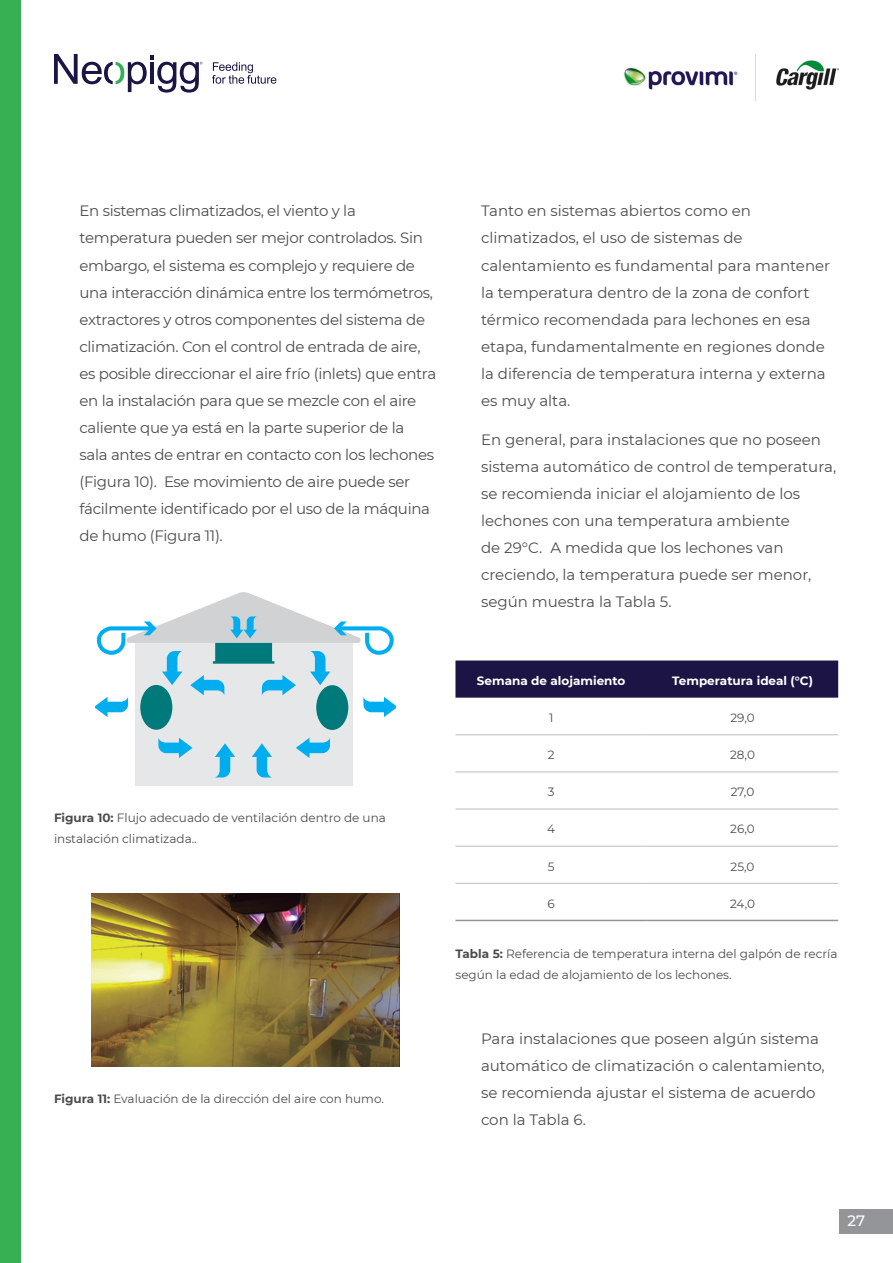
<style>
.page{position:relative;width:893px;height:1263px;background:#fff}
.page>*{position:absolute;margin:0;border:0;box-sizing:border-box;transform-origin:0 0}
.Paragraph_Style_1{font:15px/27px "Montserrat";letter-spacing:-.01em;color:#4b4c4d}
.t1{font:500 15px "Montserrat";color:#fff}
.Paragraph_Style_1-2{font:12px/21px "Montserrat";color:#4b4c4d}
.Paragraph_Style_1-3{font:700 12px "Montserrat";color:#fff}
.s1{font-weight:700}
</style>
<div class="page">
<img style="left:623px;top:54px;width:216px;height:47px">
<svg style="left:212px;top:62px;width:64px;height:22px"></svg>
<svg style="left:54px;top:54px;width:148px;height:39px"></svg>
<div style="left:0;top:0;width:21px;height:1263px;background:#36b052"></div>
<div style="left:839px;top:1209px;width:54px;height:24px;background:#939598"></div>
<div style="left:135px;top:643px;width:217px;height:142px;background:#e6e7e9"></div>
<svg style="left:296px;top:738px;width:34px;height:20px"></svg>
<svg style="left:158px;top:738px;width:35px;height:20px"></svg>
<svg style="left:252px;top:743px;width:20px;height:34px"></svg>
<svg style="left:215px;top:743px;width:20px;height:34px"></svg>
<svg style="left:96px;top:592px;width:300px;height:125px"></svg>
<div style="left:140px;top:685px;width:32px;height:45px;background:#00797b;border-radius:50%"></div>
<div style="left:316px;top:685px;width:32px;height:45px;background:#00797b;border-radius:50%"></div>
<img style="left:92px;top:893px;width:308px;height:173px">
<div style="left:455px;top:660px;width:383px;height:38px;background:#1b1444"></div>
<hr style="left:455px;top:734px;width:192px;height:1px;background:#bcbdc0">
<hr style="left:647px;top:734px;width:191px;height:1px;background:#bcbdc0">
<hr style="left:455px;top:771px;width:192px;height:1px;background:#bcbdc0">
<hr style="left:647px;top:771px;width:191px;height:1px;background:#bcbdc0">
<hr style="left:455px;top:809px;width:192px;height:1px;background:#bcbdc0">
<hr style="left:647px;top:809px;width:191px;height:1px;background:#bcbdc0">
<hr style="left:455px;top:846px;width:192px;height:1px;background:#bcbdc0">
<hr style="left:647px;top:846px;width:191px;height:1px;background:#bcbdc0">
<hr style="left:455px;top:883px;width:192px;height:1px;background:#bcbdc0">
<hr style="left:647px;top:883px;width:191px;height:1px;background:#bcbdc0">
<hr style="left:455px;top:920px;width:192px;height:1px;background:#939598">
<hr style="left:647px;top:920px;width:191px;height:1px;background:#939598">
<p class="Paragraph_Style_1" style="left:80px;top:197px;width:358px">En sistemas climatizados, el viento y la temperatura pueden ser mejor controlados. Sin embargo, el sistema es complejo y requiere de una interacción dinámica entre los termómetros, extractores y otros componentes del sistema de climatización. Con el control de entrada de aire, es posible direccionar el aire frío (inlets) que entra en la instalación para que se mezcle con el aire caliente que ya está en la parte superior de la<br>sala antes de entrar en contacto con los lechones (Figura 10). Ese movimiento de aire puede ser fácilmente identificado por el uso de la máquina de humo (Figura 11).</p>
<p class="Paragraph_Style_1" style="left:481px;top:197px;width:351px">Tanto en sistemas abiertos como en climatizados, el uso de sistemas de calentamiento es fundamental para mantener la temperatura dentro de la zona de confort térmico recomendada para lechones en esa etapa, fundamentalmente en regiones donde la diferencia de temperatura interna y externa es muy alta.</p>
<p class="Paragraph_Style_1" style="left:481px;top:426px;width:357px">En general, para instalaciones que no poseen sistema automático de control de temperatura, se recomienda iniciar el alojamiento de los lechones con una temperatura ambiente<br>de 29°C. A medida que los lechones van creciendo, la temperatura puede ser menor, según muestra la Tabla 5.</p>
<p class="Paragraph_Style_1-2" style="left:54px;top:807px;width:333px"><span class="s1">Figura 10:</span> Flujo adecuado de ventilación dentro de una instalación climatizada..</p>
<p class="Paragraph_Style_1-2" style="left:54px;top:1088px;width:331px"><span class="s1">Figura 11:</span> Evaluación de la dirección del aire con humo.</p>
<p class="Paragraph_Style_1-3" style="left:477px;top:672px;width:150px">Semana de alojamiento</p>
<p class="Paragraph_Style_1-3" style="left:672px;top:672px;width:142px">Temperatura ideal (°C)</p>
<p class="Paragraph_Style_1-2" style="left:549px;top:707px;width:6px">1</p>
<p class="Paragraph_Style_1-2" style="left:730px;top:707px;width:26px">29,0</p>
<p class="Paragraph_Style_1-2" style="left:548px;top:744px;width:8px">2</p>
<p class="Paragraph_Style_1-2" style="left:730px;top:744px;width:26px">28,0</p>
<p class="Paragraph_Style_1-2" style="left:548px;top:781px;width:8px">3</p>
<p class="Paragraph_Style_1-2" style="left:731px;top:781px;width:25px">27,0</p>
<p class="Paragraph_Style_1-2" style="left:547px;top:818px;width:9px">4</p>
<p class="Paragraph_Style_1-2" style="left:730px;top:818px;width:26px">26,0</p>
<p class="Paragraph_Style_1-2" style="left:548px;top:855px;width:8px">5</p>
<p class="Paragraph_Style_1-2" style="left:730px;top:855px;width:25px">25,0</p>
<p class="Paragraph_Style_1-2" style="left:547px;top:892px;width:9px">6</p>
<p class="Paragraph_Style_1-2" style="left:730px;top:892px;width:27px">24,0</p>
<p class="Paragraph_Style_1-2" style="left:455px;top:943px;width:383px"><span class="s1">Tabla 5:</span> Referencia de temperatura interna del galpón de recría según la edad de alojamiento de los lechones.</p>
<p class="Paragraph_Style_1" style="left:481px;top:1025px;width:345px">Para instalaciones que poseen algún sistema automático de climatización o calentamiento, se recomienda ajustar el sistema de acuerdo con la Tabla 6.</p>
<p class="t1" style="left:848px;top:1211px;width:19px">27</p>
</div>
